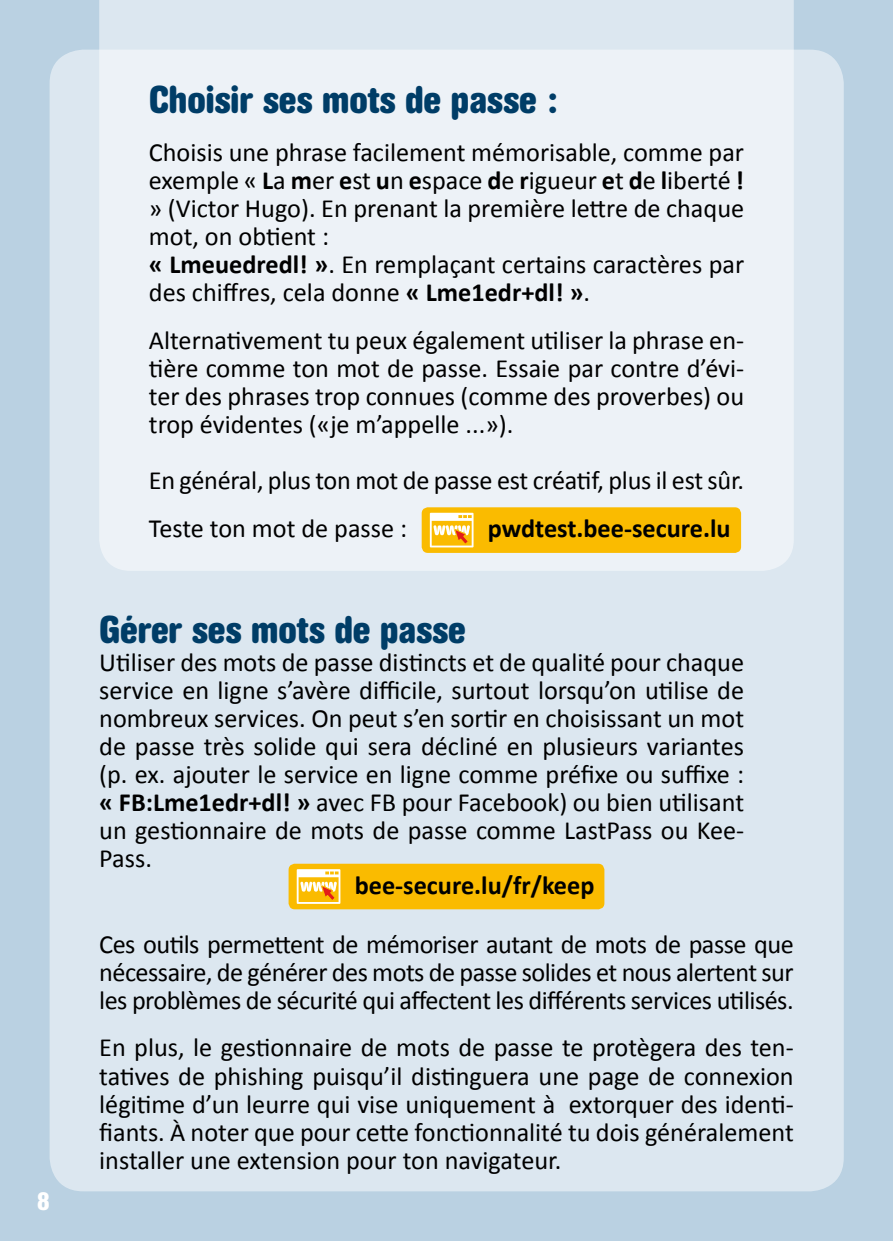
<style>
.page{position:relative;width:893px;height:1241px;background:#fff}
.page>*{position:absolute;margin:0;border:0;box-sizing:border-box;transform-origin:0 0}
.t1{font:700 condensed 38.5px "AG Book Rounded";color:#003d67}
.t2{font:26.25px/28px "Calibri";color:#000;text-align:justify}
.t3{font:700 26.25px "Calibri";color:#000}
.t4{font:700 condensed 25.55px "AG Book Rounded";color:#fff}
.s1{font-weight:700}
</style>
<div class="page">
<div style="left:0;top:0;width:893px;height:1240px;background:#bad1e2"></div>
<div style="left:50px;top:50px;width:794px;height:1141px;background:#dce7f0;border-radius:34px"></div>
<svg style="left:99px;top:0;width:695px;height:570px;background:#ebf0f6"></svg>
<div style="left:289px;top:863px;width:315px;height:46px;background:#fabb00;border-radius:6px"></div>
<div style="left:422px;top:507px;width:319px;height:46px;background:#fabb00;border-radius:6px"></div>
<svg style="left:430px;top:512px;width:44px;height:35px"></svg>
<svg style="left:297px;top:869px;width:43px;height:34px"></svg>
<p class="t4" style="left:37px;top:1186px;width:15px">8</p>
<h1 class="t1" style="left:149px;top:77px;width:410px">Choisir ses mots de passe :</h1>
<p class="t2" style="left:149px;top:138px;width:597px;text-align:left">Choisis une phrase facilement mémorisable, comme par exemple « <span class="s1">L</span>a <span class="s1">m</span>er <span class="s1">e</span>st <span class="s1">u</span>n <span class="s1">e</span>space <span class="s1">d</span>e <span class="s1">r</span>igueur <span class="s1">e</span>t <span class="s1">d</span>e <span class="s1">l</span>iberté <span class="s1">! </span>» (Victor Hugo). En prenant la première lettre de chaque mot, on obtient :<br><span class="s1">« Lmeuedredl! »</span>. En remplaçant certains caractères par des chiffres, cela donne <span class="s1">« Lme1edr+dl! »</span>.</p>
<p class="t2" style="left:149px;top:326px;width:597px">Alternativement tu peux également utiliser la phrase en&shy;tière comme ton mot de passe. Essaie par contre d’évi&shy;ter des phrases trop connues (comme des proverbes) ou trop évidentes («je m’appelle ...»).</p>
<p class="t2" style="left:149px;top:456px;width:597px;line-height:47.9px">En général, plus ton mot de passe est créatif, plus il est sûr.<br>Teste ton mot de passe :</p>
<p class="t3" style="left:488px;top:511px;width:244px">pwdtest.bee-secure.lu</p>
<h1 class="t1" style="left:99px;top:606px;width:368px">Gérer ses mots de passe</h1>
<p class="t2" style="left:99px;top:647px;width:646px">Utiliser des mots de passe distincts et de qualité pour chaque service en ligne s’avère difficile, surtout lorsqu’on utilise de nombreux services. On peut s’en sortir en choisissant un mot de passe très solide qui sera décliné en plusieurs variantes (p. ex. ajouter le service en ligne comme préfixe ou suffixe : <span class="s1">« FB:Lme1edr+dl! »</span> avec FB pour Facebook) ou bien utilisant un gestionnaire de mots de passe comme LastPass ou Kee-Pass.</p>
<p class="t3" style="left:355px;top:867px;width:241px">bee-secure.lu/fr/keep</p>
<p class="t2" style="left:99px;top:929px;width:696px">Ces outils permettent de mémoriser autant de mots de passe que nécessaire, de générer des mots de passe solides et nous alertent sur les problèmes de sécurité qui affectent les différents services utilisés.</p>
<p class="t2" style="left:99px;top:1033px;width:696px">En plus, le gestionnaire de mots de passe te protègera des ten&shy;tatives de phishing puisqu’il distinguera une page de connexion légitime d’un leurre qui vise uniquement à extorquer des identi&shy;fiants. À noter que pour cette fonctionnalité tu dois généralement installer une extension pour ton navigateur.</p>
</div>
